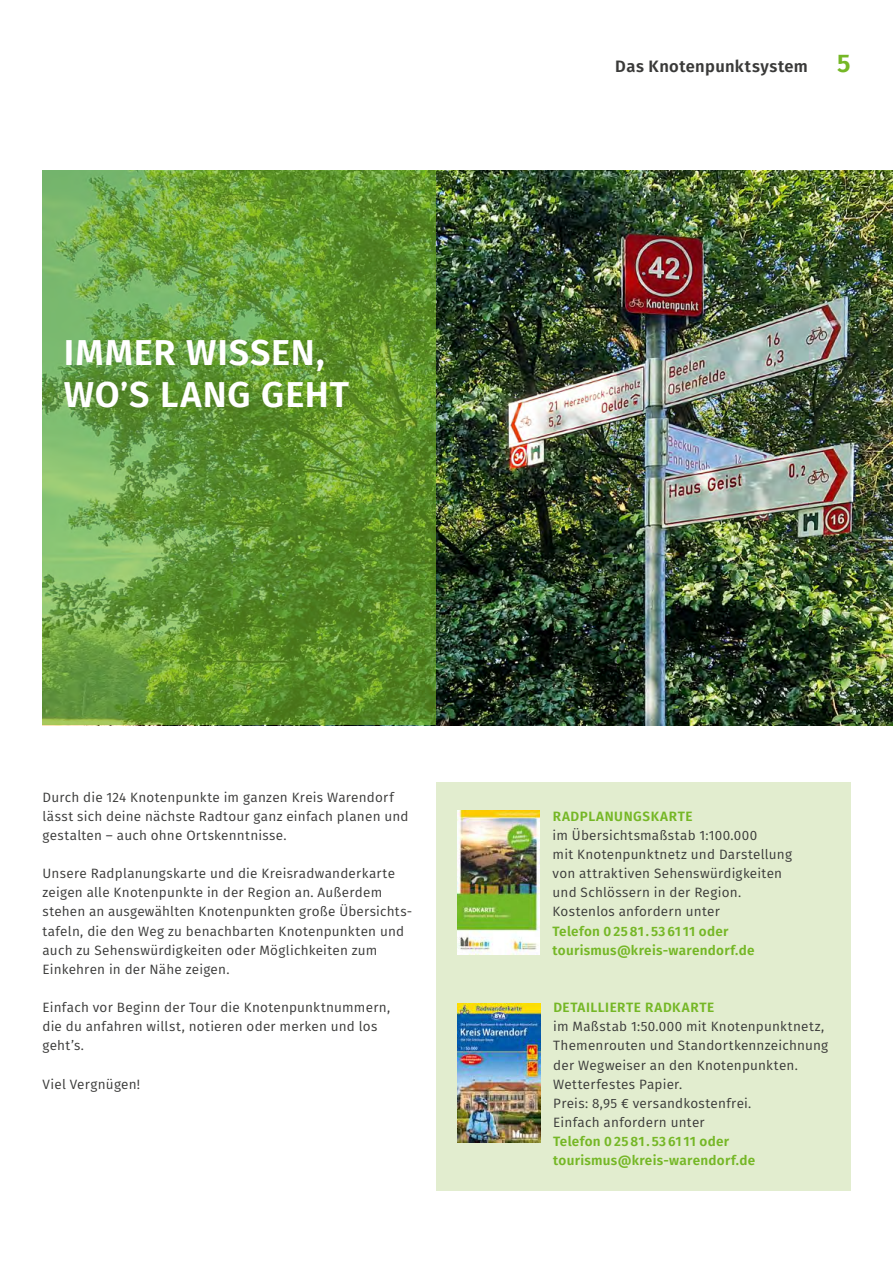
<style>
.page{position:relative;width:893px;height:1263px;background:#fff}
.page>*{position:absolute;margin:0;border:0;box-sizing:border-box;transform-origin:0 0}
.t1{font:600 36px/42px "Fira Sans";letter-spacing:.025em;color:#fff}
.t2{font:600 16.5px "Fira Sans";letter-spacing:.025em;color:#3a3a39}
.t3{font:13.5px/19.2px "Fira Sans";letter-spacing:.015em;color:#3a3a39}
.t4{font:600 13.5px/19.2px "Fira Sans";letter-spacing:.02em;color:#75b726}
.t5{font:600 13.5px "Fira Sans";letter-spacing:.04em;color:#75b726}
.t6{font:600 13.5px "Fira Sans";letter-spacing:.045em;color:#75b726}
.s1{font-size:25.5px;color:#75b726}
</style>
<div class="page">
<img style="left:436px;top:170px;width:457px;height:555px">
<svg style="left:43px;top:170px;width:393px;height:555px;background:#669b3a"></svg>
<div style="left:436px;top:782px;width:414px;height:409px;background:#e2edcf"></div>
<img style="left:457px;top:1004px;width:84px;height:139px">
<img style="left:457px;top:811px;width:83px;height:144px">
<h1 class="t1" style="left:64px;top:329px;width:287px">IMMER WISSEN,<br>WO᾿S LANG GEHT</h1>
<p class="t2" style="left:615px;top:53px;width:237px">Das Knotenpunktsystem <span class="s1">5</span></p>
<p class="t3" style="left:43px;top:787px;width:368px">Durch die 124 Knotenpunkte im ganzen Kreis Warendorf lässt sich deine nächste Radtour ganz einfach planen und gestalten – auch ohne Ortskenntnisse.</p>
<p class="t3" style="left:43px;top:863px;width:371px">Unsere Radplanungskarte und die Kreisradwanderkarte zeigen alle Knotenpunkte in der Region an. Außerdem stehen an ausgewählten Knotenpunkten große Übersichts&shy;tafeln, die den Weg zu benachbarten Knotenpunkten und auch zu Sehenswürdigkeiten oder Möglichkeiten zum Einkehren in der Nähe zeigen.</p>
<p class="t3" style="left:43px;top:997px;width:349px">Einfach vor Beginn der Tour die Knotenpunktnummern, die du anfahren willst, notieren oder merken und los geht’s.</p>
<p class="t3" style="left:43px;top:1074px;width:99px">Viel Vergnügen!</p>
<p class="t6" style="left:553px;top:805px;width:141px">RADPLANUNGSKARTE</p>
<p class="t3" style="left:553px;top:825px;width:241px">im Übersichtsmaßstab 1:100.000<br>mit Knotenpunktnetz und Darstellung von attraktiven Sehenswürdigkeiten und Schlössern in der Region.<br>Kostenlos anfordern unter</p>
<p class="t4" style="left:553px;top:920px;width:203px">Telefon 0 25 81 . 53 61 11 oder tourismus@kreis-warendorf.de</p>
<p class="t5" style="left:553px;top:996px;width:162px">DETAILLIERTE RADKARTE</p>
<p class="t3" style="left:553px;top:1016px;width:276px">im Maßstab 1:50.000 mit Knotenpunktnetz, Themenrouten und Standortkennzeichnung der Wegweiser an den Knotenpunkten.<br>Wetterfestes Papier.<br>Preis: 8,95 € versandkostenfrei.<br>Einfach anfordern unter</p>
<p class="t4" style="left:553px;top:1131px;width:203px">Telefon 0 25 81 . 53 61 11 oder tourismus@kreis-warendorf.de</p>
</div>
